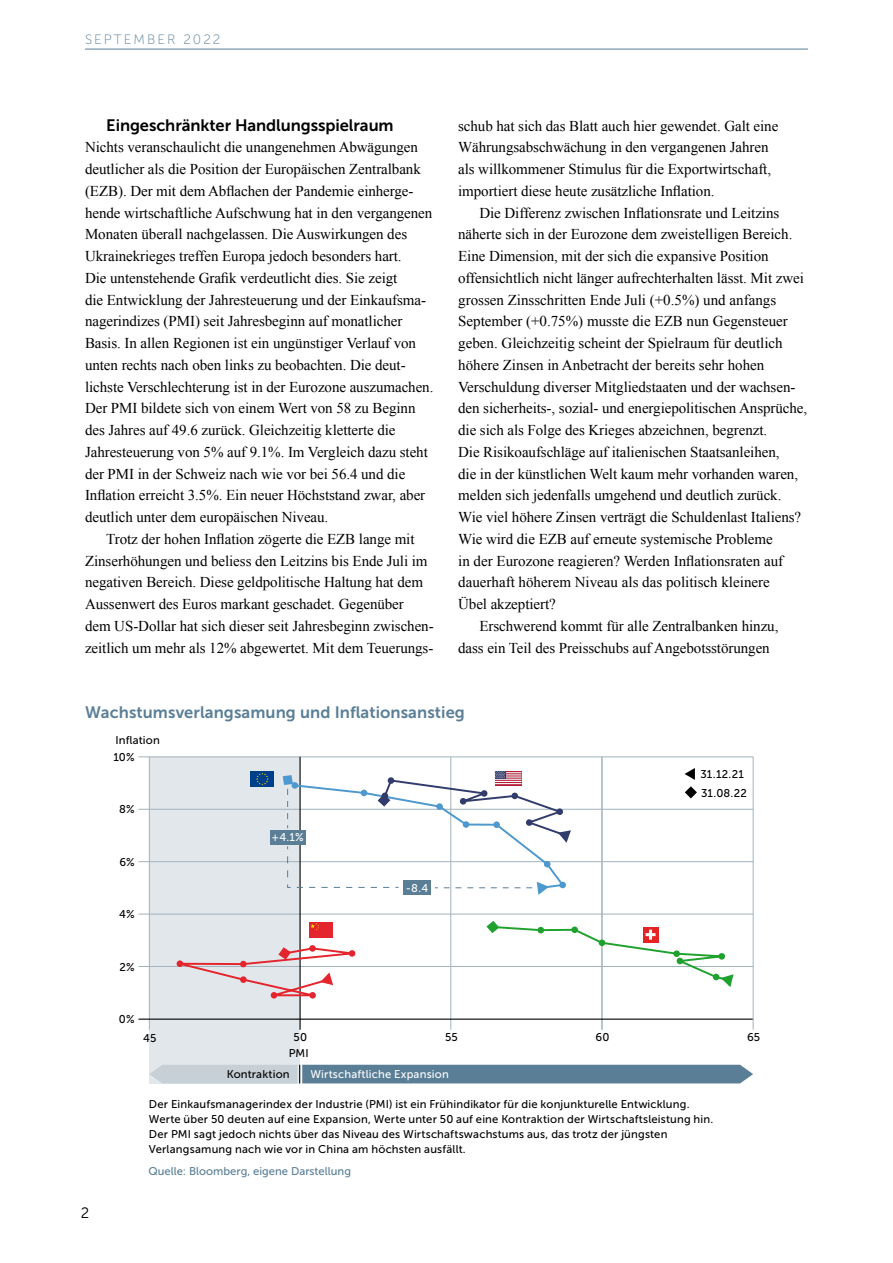
<style>
.page{position:relative;width:893px;height:1263px;background:#fff}
.page>*{position:absolute;margin:0;border:0;box-sizing:border-box;transform-origin:0 0}
.t1{font:16.5px "Museo Sans 700";letter-spacing:.005em;color:#597e96}
.t2{font:16.5px "Museo Sans 700";letter-spacing:-.005em;color:#000}
.t3{font:15px/21.8px "Times New Roman";letter-spacing:-.005em;color:#000}
.t4{font:15px "Museo Sans 300";color:#000}
.t5{font:13.5px "Museo Sans 100";letter-spacing:.15em;color:#597e96}
.t6{font:11.25px/15px "Museo Sans 500";letter-spacing:.015em;color:#000}
.t7{font:11.25px "Museo Sans 500";color:#597e96}
.t8{font:11.25px "Museo Sans 500";letter-spacing:.015em;color:#fff}
</style>
<div class="page">
<hr style="left:85px;top:49px;width:723px;height:1px;background:#597e96">
<div style="left:149px;top:757px;width:151px;height:326px;background:#e2e7eb"></div>
<hr style="left:601px;top:757px;width:1px;height:273px;background:#a2b2bd">
<hr style="left:450px;top:757px;width:1px;height:273px;background:#a2b2bd">
<hr style="left:602px;top:757px;width:1px;height:273px;background:#a2b2bd">
<hr style="left:149px;top:757px;width:1px;height:273px;background:#a2b2bd">
<hr style="left:138px;top:756px;width:615px;height:1px;background:#a2b2bd">
<hr style="left:138px;top:861px;width:615px;height:1px;background:#a2b2bd">
<hr style="left:138px;top:914px;width:615px;height:1px;background:#a2b2bd">
<hr style="left:138px;top:966px;width:615px;height:1px;background:#a2b2bd">
<hr style="left:138px;top:1018px;width:615px;height:2px;background:#000">
<hr style="left:138px;top:809px;width:615px;height:1px;background:#a2b2bd">
<hr style="left:753px;top:757px;width:1px;height:273px;background:#a2b2bd">
<hr style="left:299px;top:757px;width:2px;height:273px;background:#000">
<svg style="left:685px;top:786px;width:12px;height:12px"></svg>
<div style="left:250px;top:771px;width:24px;height:16px;background:#003f89"></div>
<svg style="left:256px;top:773px;width:13px;height:12px"></svg>
<div style="left:309px;top:922px;width:24px;height:16px;background:#e4252d"></div>
<svg style="left:310px;top:923px;width:9px;height:7px"></svg>
<div style="left:271px;top:830px;width:35px;height:14px;background:#597e96"></div>
<svg style="left:150px;top:1065px;width:603px;height:18px;background:#7694a7"></svg>
<svg style="left:685px;top:768px;width:10px;height:12px"></svg>
<svg style="left:486px;top:921px;width:248px;height:66px"></svg>
<svg style="left:176px;top:946px;width:180px;height:52px"></svg>
<svg style="left:283px;top:771px;width:288px;height:124px"></svg>
<p class="t5" style="left:85px;top:32px;width:137px">SEPTEMBER 2022</p>
<p class="t2" style="left:106px;top:116px;width:289px">Eingeschränkter Handlungsspielraum</p>
<p class="t3" style="left:85px;top:136px;width:350px">Nichts veranschaulicht die unangenehmen Abwägungen deutlicher als die Position der Europäischen Zentralbank (EZB). Der mit dem Abflachen der Pandemie einherge&shy;hende wirtschaftliche Aufschwung hat in den vergangenen Monaten überall nachgelassen. Die Auswirkungen des Ukrainekrieges treffen Europa jedoch besonders hart.<br>Die untenstehende Grafik verdeutlicht dies. Sie zeigt<br>die Entwicklung der Jahresteuerung und der Einkaufsma&shy;nagerindizes (PMI) seit Jahresbeginn auf monatlicher Basis. In allen Regionen ist ein ungünstiger Verlauf von unten rechts nach oben links zu beobachten. Die deut&shy;lichste Verschlechterung ist in der Eurozone auszumachen.<br>Der PMI bildete sich von einem Wert von 58 zu Beginn des Jahres auf 49.6 zurück. Gleichzeitig kletterte die Jahresteuerung von 5% auf 9.1%. Im Vergleich dazu steht der PMI in der Schweiz nach wie vor bei 56.4 und die Inflation erreicht 3.5%. Ein neuer Höchststand zwar, aber deutlich unter dem europäischen Niveau.</p>
<p class="t3" style="left:85px;top:528px;width:350px;text-indent:21px">Trotz der hohen Inflation zögerte die EZB lange mit Zinserhöhungen und beliess den Leitzins bis Ende Juli im negativen Bereich. Diese geldpolitische Haltung hat dem Aussenwert des Euros markant geschadet. Gegenüber<br>dem US-Dollar hat sich dieser seit Jahresbeginn zwischen&shy;zeitlich um mehr als 12% abgewertet. Mit dem Teuerungs-</p>
<p class="t3" style="left:458px;top:114px;width:322px">schub hat sich das Blatt auch hier gewendet. Galt eine Währungsabschwächung in den vergangenen Jahren als willkommener Stimulus für die Exportwirtschaft, importiert diese heute zusätzliche Inflation.</p>
<p class="t3" style="left:479px;top:201px;width:301px">Die Differenz zwischen Inflationsrate und Leitzins</p>
<p class="t3" style="left:458px;top:223px;width:336px">näherte sich in der Eurozone dem zweistelligen Bereich.</p>
<p class="t3" style="left:458px;top:245px;width:312px">Eine Dimension, mit der sich die expansive Position</p>
<p class="t3" style="left:458px;top:267px;width:347px">offensichtlich nicht länger aufrechterhalten lässt. Mit zwei</p>
<p class="t3" style="left:458px;top:288px;width:320px">grossen Zinsschritten Ende Juli (+0.5%) und anfangs</p>
<p class="t3" style="left:458px;top:310px;width:331px">September (+0.75%) musste die EZB nun Gegensteuer</p>
<p class="t3" style="left:458px;top:332px;width:326px">geben. Gleichzeitig scheint der Spielraum für deutlich</p>
<p class="t3" style="left:458px;top:354px;width:308px">höhere Zinsen in Anbetracht der bereits sehr hohen</p>
<p class="t3" style="left:458px;top:375px;width:339px">Verschuldung diverser Mitgliedstaaten und der wachsen-</p>
<p class="t3" style="left:458px;top:397px;width:351px">den sicherheits-, sozial- und energiepolitischen Ansprüche,</p>
<p class="t3" style="left:458px;top:419px;width:311px">die sich als Folge des Krieges abzeichnen, begrenzt.</p>
<p class="t3" style="left:458px;top:441px;width:323px">Die Risikoaufschläge auf italienischen Staatsanleihen,</p>
<p class="t3" style="left:458px;top:462px;width:341px">die in der künstlichen Welt kaum mehr vorhanden waren,</p>
<p class="t3" style="left:458px;top:484px;width:325px">melden sich jedenfalls umgehend und deutlich zurück.</p>
<p class="t3" style="left:458px;top:506px;width:344px">Wie viel höhere Zinsen verträgt die Schuldenlast Italiens?</p>
<p class="t3" style="left:458px;top:528px;width:316px">Wie wird die EZB auf erneute systemische Probleme</p>
<p class="t3" style="left:458px;top:549px;width:327px">in der Eurozone reagieren? Werden Inflationsraten auf</p>
<p class="t3" style="left:458px;top:571px;width:313px">dauerhaft höherem Niveau als das politisch kleinere</p>
<p class="t3" style="left:458px;top:593px;width:99px">Übel akzeptiert?</p>
<p class="t3" style="left:479px;top:615px;width:300px">Erschwerend kommt für alle Zentralbanken hinzu,</p>
<p class="t3" style="left:458px;top:636px;width:313px">dass ein Teil des Preisschubs auf Angebotsstörungen</p>
<p class="t1" style="left:85px;top:703px;width:381px">Wachstumsverlangsamung und Inflationsanstieg</p>
<p class="t6" style="left:114px;top:749px;width:23px">10%</p>
<p class="t6" style="left:115px;top:732px;width:46px">Inflation</p>
<p class="t6" style="left:119px;top:802px;width:17px">8%</p>
<p class="t6" style="left:119px;top:854px;width:17px">6%</p>
<p class="t8" style="left:272px;top:831px;width:34px">+4.1%</p>
<p class="t6" style="left:119px;top:907px;width:17px">4%</p>
<p class="t6" style="left:120px;top:959px;width:17px">2%</p>
<p class="t6" style="left:119px;top:1012px;width:17px">0%</p>
<p class="t6" style="left:143px;top:1031px;width:15px">45</p>
<p class="t6" style="left:294px;top:1030px;width:15px">50</p>
<p class="t6" style="left:289px;top:1046px;width:21px">PMI</p>
<p class="t8" style="left:406px;top:882px;width:24px">-8.4</p>
<p class="t6" style="left:445px;top:1030px;width:14px">55</p>
<p class="t6" style="left:595px;top:1030px;width:15px">60</p>
<p class="t6" style="left:701px;top:766px;width:45px">31.12.21</p>
<p class="t6" style="left:701px;top:786px;width:47px">31.08.22</p>
<p class="t6" style="left:747px;top:1030px;width:15px">65</p>
<p class="t6" style="left:227px;top:1067px;width:64px">Kontraktion</p>
<p class="t8" style="left:310px;top:1068px;width:140px">Wirtschaftliche Expansion</p>
<p class="t6" style="left:149px;top:1097px;width:566px">Der Einkaufsmanagerindex der Industrie (PMI) ist ein Frühindikator für die konjunkturelle Entwicklung.<br>Werte über 50 deuten auf eine Expansion, Werte unter 50 auf eine Kontraktion der Wirtschaftsleistung hin.<br>Der PMI sagt jedoch nichts über das Niveau des Wirtschaftswachstums aus, das trotz der jüngsten Verlangsamung nach wie vor in China am höchsten ausfällt.</p>
<p class="t4" style="left:81px;top:1205px;width:10px">2</p>
<p class="t7" style="left:148px;top:1164px;width:204px">Quelle: Bloomberg, eigene Darstellung</p>
</div>
